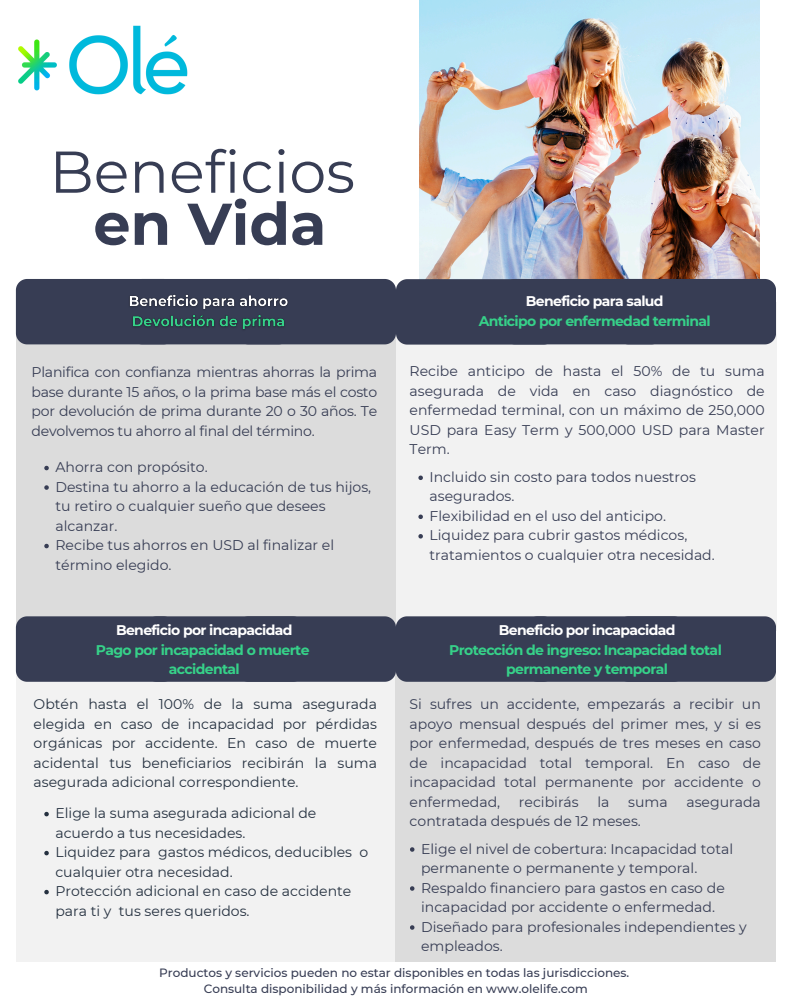
<style>
.page{position:relative;width:792px;height:1008px;background:#fff}
.page>*{position:absolute;margin:0;border:0;box-sizing:border-box;transform-origin:0 0}
.t1{font:58.85px/52.1px "Montserrat";color:#373d54;text-align:center}
.t2{font:14.05px/19.5px "Montserrat";color:#373d54}
.t3{font:14.05px/19.6px "Montserrat";color:#253140}
.t4{font:700 14px/19.5px "Montserrat";letter-spacing:-.045em;color:#36d189;text-align:center}
.t5{font:500 12px "Montserrat";color:#373d54}
.s1{font-weight:700}
.s2{color:#fff}
</style>
<div class="page">
<img style="left:420px;top:0;width:339px;height:279px">
<img style="left:18px;top:25px;width:170px;height:70px">
<div style="left:16px;top:631px;width:382px;height:330px;background:#f2f2f2"></div>
<div style="left:396px;top:627px;width:380px;height:334px;background:#dcdcdc"></div>
<svg style="left:410px;top:847px;width:4px;height:5px"></svg>
<svg style="left:410px;top:886px;width:4px;height:5px"></svg>
<svg style="left:410px;top:925px;width:4px;height:5px"></svg>
<div style="left:16px;top:294px;width:380px;height:331px;background:#dcdcdc"></div>
<svg style="left:44px;top:466px;width:5px;height:4px"></svg>
<svg style="left:44px;top:485px;width:5px;height:5px"></svg>
<svg style="left:44px;top:544px;width:5px;height:4px"></svg>
<div style="left:396px;top:303px;width:380px;height:328px;background:#f2f2f2"></div>
<svg style="left:418px;top:476px;width:5px;height:4px"></svg>
<svg style="left:418px;top:515px;width:5px;height:4px"></svg>
<svg style="left:418px;top:534px;width:5px;height:5px"></svg>
<div style="left:16px;top:616px;width:760px;height:66px;background:#373d54"></div>
<svg style="left:44px;top:812px;width:5px;height:4px"></svg>
<svg style="left:44px;top:851px;width:5px;height:4px"></svg>
<svg style="left:44px;top:890px;width:5px;height:4px"></svg>
<div style="left:16px;top:279px;width:760px;height:66px;background:#373d54"></div>
<img style="left:126px;top:292px;width:165px;height:41px">
<p class="t1" style="left:49px;top:146px;width:307px">Beneficios <span class="s1">en Vida</span></p>
<p class="t2" style="left:32px;top:362px;width:347px;text-align:justify">Planifica con confianza mientras ahorras la prima base durante 15 años, o la prima base más el costo por devolución de prima durante 20 o 30 años. Te devolvemos tu ahorro al final del término.</p>
<p class="t2" style="left:55px;top:457px;width:154px">Ahorra con propósito.</p>
<h3 class="t2" style="left:55px;top:477px;width:317px">Destina tu ahorro a la educación de tus hijos, tu retiro o cualquier sueño que desees alcanzar.</h3>
<p class="t2" style="left:55px;top:535px;width:280px">Recibe tus ahorros en USD al finalizar el término elegido.</p>
<p class="t4" style="left:96px;top:620px;width:215px"><span class="s2">Beneficio por incapacidad<br></span>Pago por incapacidad o muerte accidental</p>
<p class="t3" style="left:34px;top:694px;width:345px;text-align:justify">Obtén hasta el 100% de la suma asegurada elegida en caso de incapacidad por pérdidas orgánicas por accidente. En caso de muerte acidental tus beneficiarios recibirán la suma asegurada adicional correspondiente.</p>
<p class="t3" style="left:55px;top:803px;width:263px">Elige la suma asegurada adicional de acuerdo a tus necesidades.</p>
<p class="t3" style="left:55px;top:842px;width:314px">Liquidez para gastos médicos, deducibles o cualquier otra necesidad.</p>
<p class="t3" style="left:55px;top:881px;width:297px">Protección adicional en caso de accidente para ti y tus seres queridos.</p>
<p class="t4" style="left:479px;top:292px;width:233px"><span class="s2">Beneficio para salud<br></span>Anticipo por enfermedad terminal</p>
<p class="t2" style="left:410px;top:362px;width:357px;text-align:justify">Recibe anticipo de hasta el 50% de tu suma asegurada de vida en caso diagnóstico de enfermedad terminal, con un máximo de 250,000<br>USD para Easy Term y 500,000 USD para Master Term.</p>
<p class="t2" style="left:430px;top:467px;width:268px">Incluido sin costo para todos nuestros asegurados.</p>
<h2 class="t2" style="left:430px;top:506px;width:238px">Flexibilidad en el uso del anticipo.</h2>
<p class="t2" style="left:430px;top:526px;width:287px">Liquidez para cubrir gastos médicos, tratamientos o cualquier otra necesidad.</p>
<h3 class="t4" style="left:449px;top:620px;width:274px"><span class="s2">Beneficio por incapacidad<br></span>Protección de ingreso: Incapacidad total permanente y temporal</h3>
<h1 class="t2" style="left:410px;top:694px;width:353px;text-align:justify">Si sufres un accidente, empezarás a recibir un apoyo mensual después del primer mes, y si es por enfermedad, después de tres meses en caso de incapacidad total temporal. En caso de incapacidad total permanente por accidente o enfermedad,</h1>
<h1 class="t2" style="left:519px;top:792px;width:61px">recibirás</h1>
<h1 class="t2" style="left:597px;top:792px;width:14px">la</h1>
<h1 class="t2" style="left:628px;top:792px;width:41px">suma</h1>
<h1 class="t2" style="left:686px;top:792px;width:76px">asegurada</h1>
<h1 class="t2" style="left:410px;top:811px;width:233px">contratada después de 12 meses.</h1>
<p class="t2" style="left:421px;top:839px;width:314px">Elige el nivel de cobertura: Incapacidad total permanente o permanente y temporal.</p>
<p class="t2" style="left:421px;top:878px;width:305px">Respaldo financiero para gastos en caso de incapacidad por accidente o enfermedad.</p>
<p class="t2" style="left:421px;top:917px;width:327px">Diseñado para profesionales independientes y empleados.</p>
<p class="t5" style="left:159px;top:965px;width:472px">Productos y servicios pueden no estar disponibles en todas las jurisdicciones.</p>
<p class="t5" style="left:204px;top:982px;width:386px">Consulta disponibilidad y más información en www.olelife.com</p>
</div>
